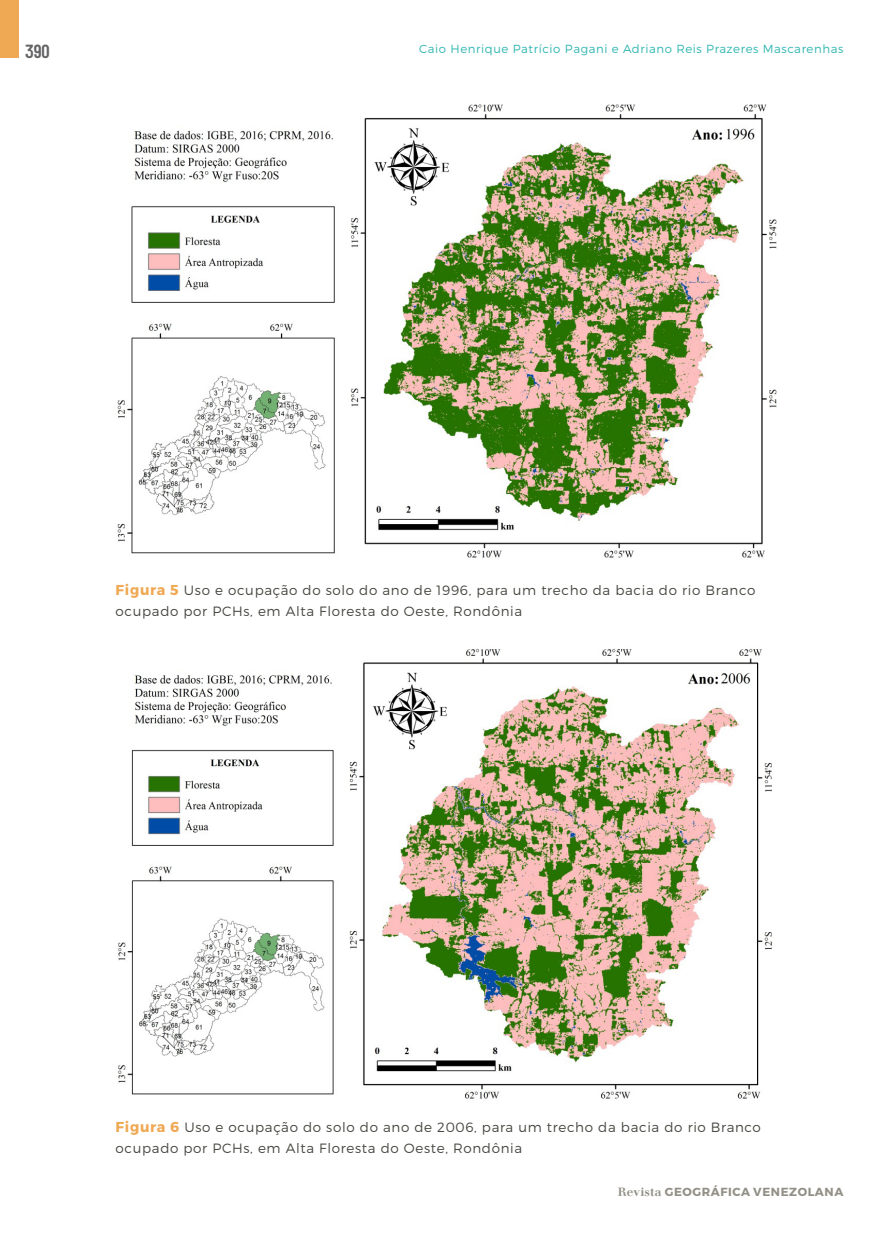
<style>
.page{position:relative;width:893px;height:1241px;background:#fff}
.page>*{position:absolute;margin:0;border:0;box-sizing:border-box;transform-origin:0 0}
.t1{font:600 18.9px "Barlow Condensed";color:#636366}
.t2{font:300 13.47px/21px "Montserrat";letter-spacing:.05em;color:#474841}
.t3{font:300 11.72px "Montserrat";letter-spacing:.05em;color:#2fb6b0}
.t4{font:700 11.72px "Montserrat";letter-spacing:.05em;color:#929086}
.s1{font-weight:700;font-size:14.35px;color:#efa954}
.s2{font-family:"Walbaum Display";font-size:11.9px}
</style>
<div class="page">
<div style="left:0;top:0;width:18px;height:58px;background:#efa954"></div>
<img style="left:117px;top:104px;width:660px;height:454px">
<img style="left:118px;top:648px;width:654px;height:451px">
<h1 class="t1" style="left:25px;top:39px;width:26px">390</h1>
<p class="t3" style="left:419px;top:42px;width:426px">Caio Henrique Patrício Pagani e Adriano Reis Prazeres Mascarenhas</p>
<p class="t2" style="left:115px;top:579px;width:641px"><span class="s1">Figura 5</span> Uso e ocupação do solo do ano de 1996, para um trecho da bacia do rio Branco ocupado por PCHs, em Alta Floresta do Oeste, Rondônia</p>
<p class="t2" style="left:115px;top:1115px;width:647px"><span class="s1">Figura 6</span> Uso e ocupação do solo do ano de 2006, para um trecho da bacia do rio Branco ocupado por PCHs, em Alta Floresta do Oeste, Rondônia</p>
<p class="t4" style="left:618px;top:1184px;width:226px"><span class="s2">Revista</span> GEOGRÁFICA VENEZOLANA</p>
</div>
